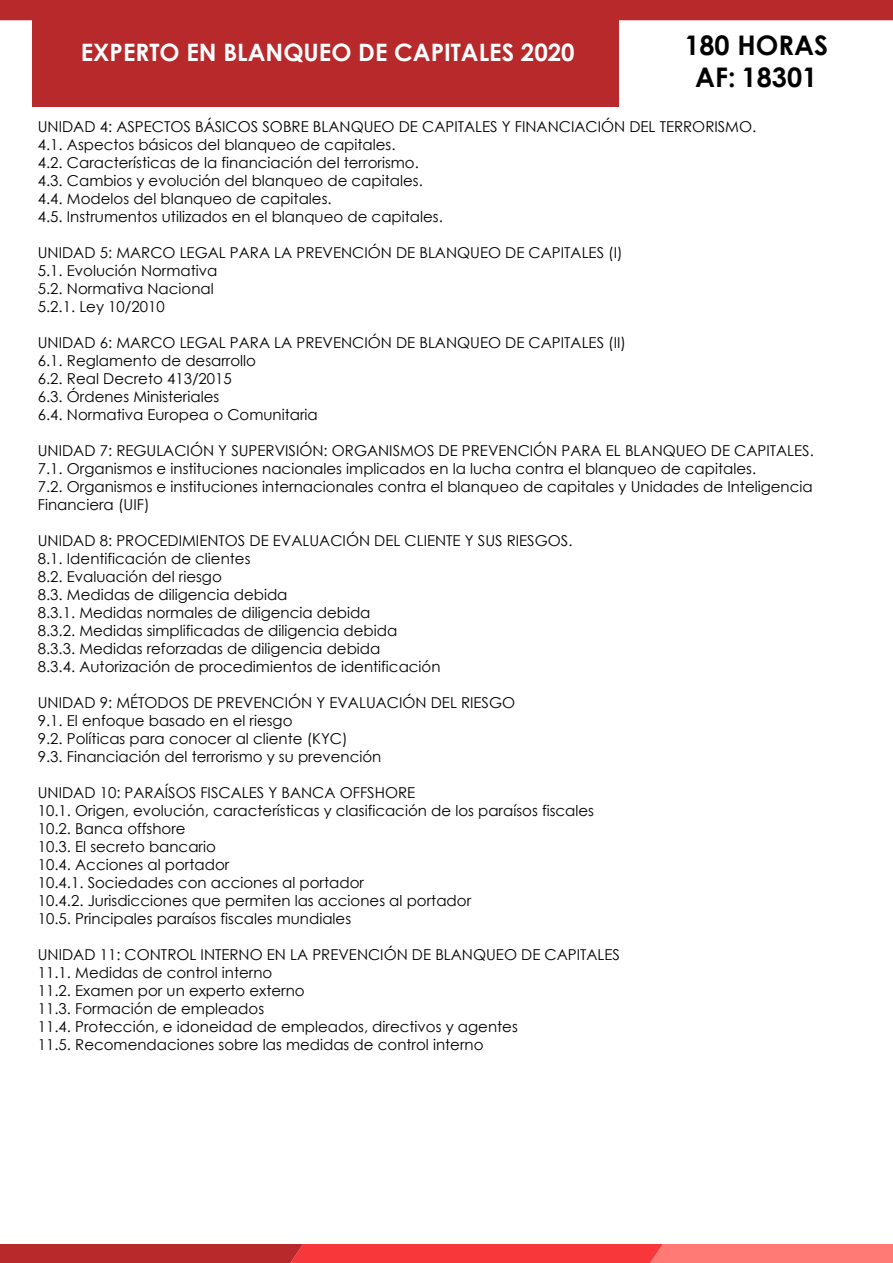
<style>
.page{position:relative;width:893px;height:1263px;background:#fff}
.page>*{position:absolute;margin:0;border:0;box-sizing:border-box;transform-origin:0 0}
.t1{font:700 27px/32.4px "Century Gothic";color:#000;text-align:center}
.t2{font:700 24px "Century Gothic";color:#fff}
.t3{font:15px/18px "Century Gothic";color:#000}
</style>
<div class="page">
<div style="left:0;top:0;width:893px;height:20px;background:#b7292b"></div>
<div style="left:32px;top:0;width:587px;height:107px;background:#b7292b"></div>
<svg style="left:0;top:1245px;width:892px;height:18px;background:#e34344"></svg>
<h2 class="t2" style="left:81px;top:34px;width:495px">EXPERTO EN BLANQUEO DE CAPITALES 2020</h2>
<h1 class="t1" style="left:684px;top:28px;width:145px">180 HORAS<br>AF: 18301</h1>
<p class="t3" style="left:38px;top:118px;width:720px">UNIDAD 4: ASPECTOS BÁSICOS SOBRE BLANQUEO DE CAPITALES Y FINANCIACIÓN DEL TERRORISMO.<br>4.1. Aspectos básicos del blanqueo de capitales.<br>4.2. Características de la financiación del terrorismo.<br>4.3. Cambios y evolución del blanqueo de capitales.<br>4.4. Modelos del blanqueo de capitales.<br>4.5. Instrumentos utilizados en el blanqueo de capitales.</p>
<p class="t3" style="left:38px;top:244px;width:586px">UNIDAD 5: MARCO LEGAL PARA LA PREVENCIÓN DE BLANQUEO DE CAPITALES (I)<br>5.1. Evolución Normativa<br>5.2. Normativa Nacional<br>5.2.1. Ley 10/2010</p>
<p class="t3" style="left:38px;top:334px;width:590px">UNIDAD 6: MARCO LEGAL PARA LA PREVENCIÓN DE BLANQUEO DE CAPITALES (II)<br>6.1. Reglamento de desarrollo<br>6.2. Real Decreto 413/2015<br>6.3. Órdenes Ministeriales<br>6.4. Normativa Europea o Comunitaria</p>
<p class="t3" style="left:38px;top:442px;width:778px">UNIDAD 7: REGULACIÓN Y SUPERVISIÓN: ORGANISMOS DE PREVENCIÓN PARA EL BLANQUEO DE CAPITALES.<br>7.1. Organismos e instituciones nacionales implicados en la lucha contra el blanqueo de capitales.<br>7.2. Organismos e instituciones internacionales contra el blanqueo de capitales y Unidades de Inteligencia Financiera (UIF)</p>
<p class="t3" style="left:38px;top:532px;width:536px">UNIDAD 8: PROCEDIMIENTOS DE EVALUACIÓN DEL CLIENTE Y SUS RIESGOS.<br>8.1. Identificación de clientes<br>8.2. Evaluación del riesgo<br>8.3. Medidas de diligencia debida<br>8.3.1. Medidas normales de diligencia debida<br>8.3.2. Medidas simplificadas de diligencia debida<br>8.3.3. Medidas reforzadas de diligencia debida<br>8.3.4. Autorización de procedimientos de identificación</p>
<p class="t3" style="left:38px;top:694px;width:479px">UNIDAD 9: MÉTODOS DE PREVENCIÓN Y EVALUACIÓN DEL RIESGO 9.1. El enfoque basado en el riesgo<br>9.2. Políticas para conocer al cliente (KYC)<br>9.3. Financiación del terrorismo y su prevención</p>
<p class="t3" style="left:38px;top:784px;width:558px">UNIDAD 10: PARAÍSOS FISCALES Y BANCA OFFSHORE<br>10.1. Origen, evolución, características y clasificación de los paraísos fiscales 10.2. Banca offshore<br>10.3. El secreto bancario<br>10.4. Acciones al portador<br>10.4.1. Sociedades con acciones al portador<br>10.4.2. Jurisdicciones que permiten las acciones al portador<br>10.5. Principales paraísos fiscales mundiales</p>
<p class="t3" style="left:38px;top:946px;width:584px">UNIDAD 11: CONTROL INTERNO EN LA PREVENCIÓN DE BLANQUEO DE CAPITALES 11.1. Medidas de control interno<br>11.2. Examen por un experto externo<br>11.3. Formación de empleados<br>11.4. Protección, e idoneidad de empleados, directivos y agentes<br>11.5. Recomendaciones sobre las medidas de control interno</p>
</div>
